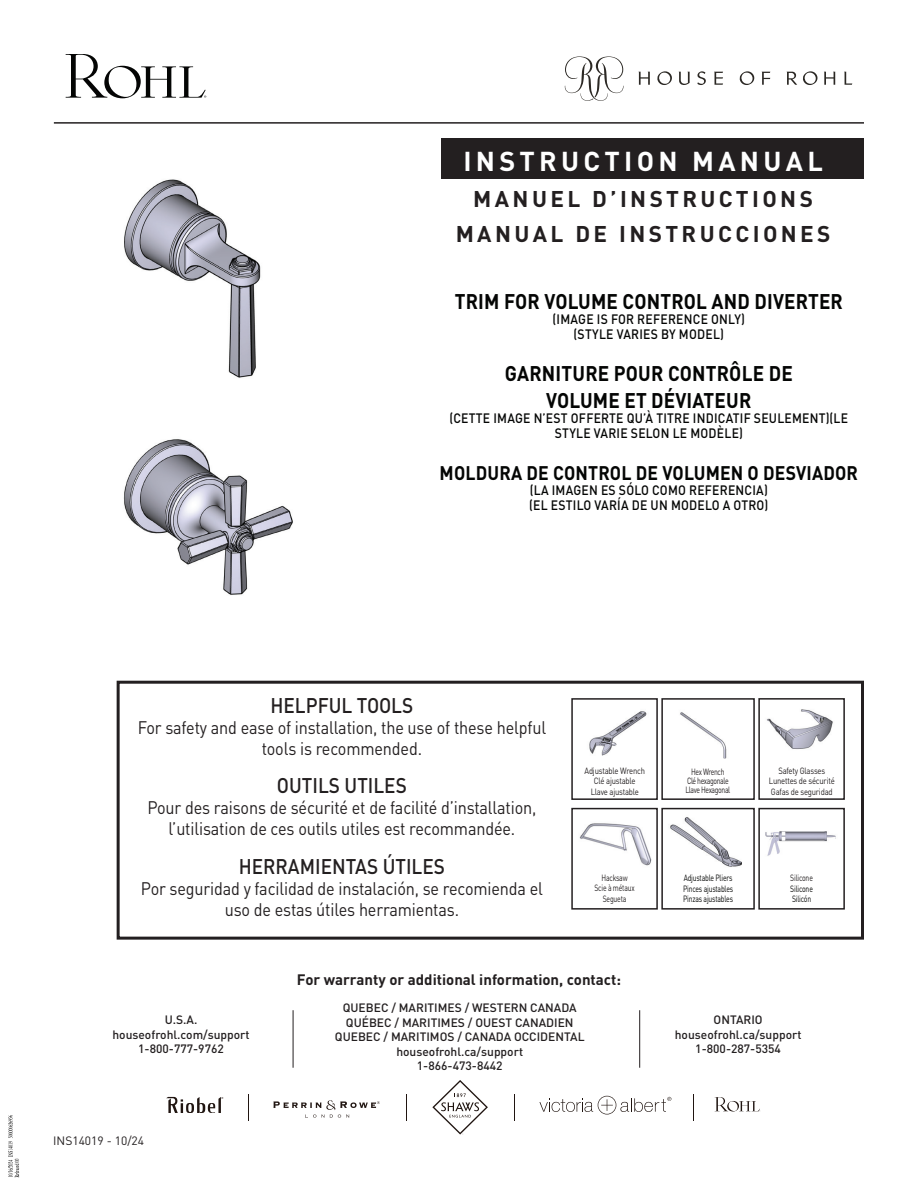
<style>
.page{position:relative;width:918px;height:1188px;background:#fff}
.page>*{position:absolute;margin:0;border:0;box-sizing:border-box;transform-origin:0 0}
.t1{font:700 27px "DIN Pro";letter-spacing:.16em;color:#fff}
.t2{font:700 22.5px/34.5px "DIN Pro";letter-spacing:.15em;color:#231f20;text-align:center}
.t3{font:700 21px/27px "DIN Pro";letter-spacing:.01em;color:#040504;text-align:center;scale:.9 1}
.t4{font:500 21px "DIN Pro";color:#231f20;scale:.9 1}
.t5{font:700 19.5px "DIN Pro";letter-spacing:.01em;color:#040504;scale:.9 1}
.t6{font:18px/21px "DIN Pro";letter-spacing:-.01em;color:#231f20;text-align:center;scale:.9 1}
.t7{font:700 15px "DIN Pro";color:#231f20}
.t8{font:500 13.5px/15px "DIN Pro";letter-spacing:.02em;color:#040504;text-align:center;scale:.9 1}
.t9{font:500 12px/14.4px "DIN Pro";color:#231f20;text-align:center}
.t10{font:12px "DIN Pro";color:#231f20}
.t11{font:9px/10.5px "DIN Pro";letter-spacing:-.025em;color:#231f20;text-align:center;scale:.85 1}
.t12{font:9px/10.5px "DIN Pro";letter-spacing:-.025em;color:#040504;text-align:justify;scale:.76 1}
.t13{font:9px/9px "DIN Pro";letter-spacing:-.05em;color:#231f20;text-align:center;scale:.76 1}
.t14{font:9px/10.5px "DIN Pro";letter-spacing:-.025em;color:#231f20;text-align:center;scale:.76 1}
</style>
<div class="page">
<img style="left:124px;top:179px;width:137px;height:199px">
<img style="left:123px;top:439px;width:170px;height:156px">
<div style="left:117px;top:681px;width:747px;height:259px;border:3px solid #231f20"></div>
<div style="left:571px;top:698px;width:87px;height:102px;border:2px solid #231f20"></div>
<img style="left:579px;top:823px;width:73px;height:43px">
<div style="left:571px;top:808px;width:87px;height:102px;border:2px solid #231f20"></div>
<div style="left:661px;top:808px;width:94px;height:102px;border:2px solid #231f20"></div>
<div style="left:758px;top:808px;width:87px;height:102px;border:2px solid #231f20"></div>
<div style="left:758px;top:698px;width:87px;height:102px;border:2px solid #231f20"></div>
<img style="left:680px;top:712px;width:47px;height:47px">
<div style="left:661px;top:698px;width:94px;height:102px;border:2px solid #231f20"></div>
<img style="left:765px;top:831px;width:71px;height:25px">
<img style="left:670px;top:817px;width:72px;height:50px">
<img style="left:589px;top:711px;width:58px;height:45px">
<img style="left:766px;top:709px;width:67px;height:40px">
<svg style="left:565px;top:56px;width:58px;height:45px"></svg>
<svg style="left:638px;top:72px;width:12px;height:13px"></svg>
<svg style="left:679px;top:72px;width:11px;height:13px"></svg>
<svg style="left:697px;top:71px;width:9px;height:14px"></svg>
<svg style="left:714px;top:72px;width:9px;height:13px"></svg>
<svg style="left:739px;top:71px;width:15px;height:14px"></svg>
<svg style="left:803px;top:71px;width:15px;height:14px"></svg>
<svg style="left:657px;top:71px;width:15px;height:14px"></svg>
<svg style="left:762px;top:72px;width:8px;height:13px"></svg>
<svg style="left:787px;top:72px;width:10px;height:13px"></svg>
<svg style="left:824px;top:72px;width:11px;height:13px"></svg>
<svg style="left:844px;top:72px;width:8px;height:13px"></svg>
<svg style="left:66px;top:54px;width:140px;height:44px"></svg>
<hr style="left:54px;top:122px;width:810px;height:2px;background:#231f20">
<div style="left:442px;top:139px;width:422px;height:40px;background:#231f20"></div>
<svg style="left:715px;top:1097px;width:45px;height:15px"></svg>
<svg style="left:539px;top:1096px;width:132px;height:19px"></svg>
<svg style="left:273px;top:1100px;width:107px;height:18px"></svg>
<svg style="left:166px;top:1097px;width:57px;height:16px"></svg>
<svg style="left:432px;top:1080px;width:56px;height:55px"></svg>
<svg style="left:248px;top:1095px;width:1px;height:26px"></svg>
<svg style="left:406px;top:1095px;width:1px;height:26px"></svg>
<svg style="left:514px;top:1095px;width:1px;height:26px"></svg>
<svg style="left:693px;top:1095px;width:1px;height:26px"></svg>
<hr style="left:639px;top:1010px;width:1px;height:58px;background:#231f20">
<hr style="left:293px;top:1010px;width:1px;height:58px;background:#231f20">
<svg style="left:8px;top:1115px;width:11px;height:62px"></svg>
<h1 class="t1" style="left:463px;top:140px;width:361px">INSTRUCTION MANUAL</h1>
<p class="t2" style="left:456px;top:180px;width:376px">MANUEL D’INSTRUCTIONS<br>MANUAL DE INSTRUCCIONES</p>
<p class="t3" style="left:455px;top:286px;width:433px">TRIM FOR VOLUME CONTROL AND DIVERTER</p>
<p class="t8" style="left:553px;top:310px;width:215px">(IMAGE IS FOR REFERENCE ONLY) (STYLE VARIES BY MODEL)</p>
<p class="t3" style="left:505px;top:358px;width:321px">GARNITURE POUR CONTRÔLE DE<br>VOLUME ET DÉVIATEUR</p>
<p class="t8" style="left:449px;top:409px;width:445px">(CETTE IMAGE N’EST OFFERTE QU’À TITRE INDICATIF SEULEMENT)(LE<br>STYLE VARIE SELON LE MODÈLE)</p>
<p class="t5" style="left:440px;top:458px;width:466px">MOLDURA DE CONTROL DE VOLUMEN O DESVIADOR</p>
<p class="t8" style="left:529px;top:481px;width:267px;text-align:left">(LA IMAGEN ES SÓLO COMO REFERENCIA) (EL ESTILO VARÍA DE UN MODELO A OTRO)</p>
<p class="t4" style="left:270px;top:688px;width:160px">HELPFUL TOOLS</p>
<p class="t6" style="left:138px;top:716px;width:455px">For safety and ease of installation, the use of these helpful tools is recommended.</p>
<p class="t4" style="left:277px;top:769px;width:146px">OUTILS UTILES</p>
<p class="t6" style="left:147px;top:796px;width:434px">Pour des raisons de sécurité et de facilité d’installation, l’utilisation de ces outils utiles est recommandée.</p>
<p class="t4" style="left:239px;top:849px;width:231px">HERRAMIENTAS ÚTILES</p>
<p class="t6" style="left:141px;top:876px;width:448px">Por seguridad y facilidad de instalación, se recomienda el uso de estas útiles herramientas.</p>
<p class="t11" style="left:585px;top:765px;width:73px">Adjustable Wrench<br>Clé ajustable<br>Llave ajustable</p>
<p class="t13" style="left:685px;top:767px;width:61px">Hex Wrench<br>Clé hexagonale<br>Llave Hexagonal</p>
<p class="t11" style="left:769px;top:765px;width:79px">Safety Glasses<br>Lunettes de sécurité<br>Gafas de seguridad</p>
<p class="t14" style="left:594px;top:872px;width:55px">Hacksaw<br>Scie à métaux<br>Segueta</p>
<p class="t12" style="left:683px;top:872px;width:68px">Adjustable Pliers Pinces ajustables Pinzas ajustables</p>
<p class="t14" style="left:790px;top:872px;width:31px">Silicone</p>
<p class="t12" style="left:790px;top:883px;width:31px">Silicone<br>Silicón</p>
<p class="t9" style="left:112px;top:1011px;width:139px">U.S.A. houseofrohl.com/support<br>1-800-777-9762</p>
<p class="t10" style="left:53px;top:1131px;width:92px">INS14019 - 10/24</p>
<p class="t7" style="left:297px;top:968px;width:326px">For warranty or additional information, contact:</p>
<p class="t9" style="left:335px;top:999px;width:251px">QUEBEC / MARITIMES / WESTERN CANADA<br>QUÉBEC / MARITIMES / OUEST CANADIEN<br>QUEBEC / MARITIMOS / CANADA OCCIDENTAL houseofrohl.ca/support<br>1-866-473-8442</p>
<p class="t9" style="left:675px;top:1011px;width:128px">ONTARIO houseofrohl.ca/support<br>1-800-287-5354</p>
</div>
